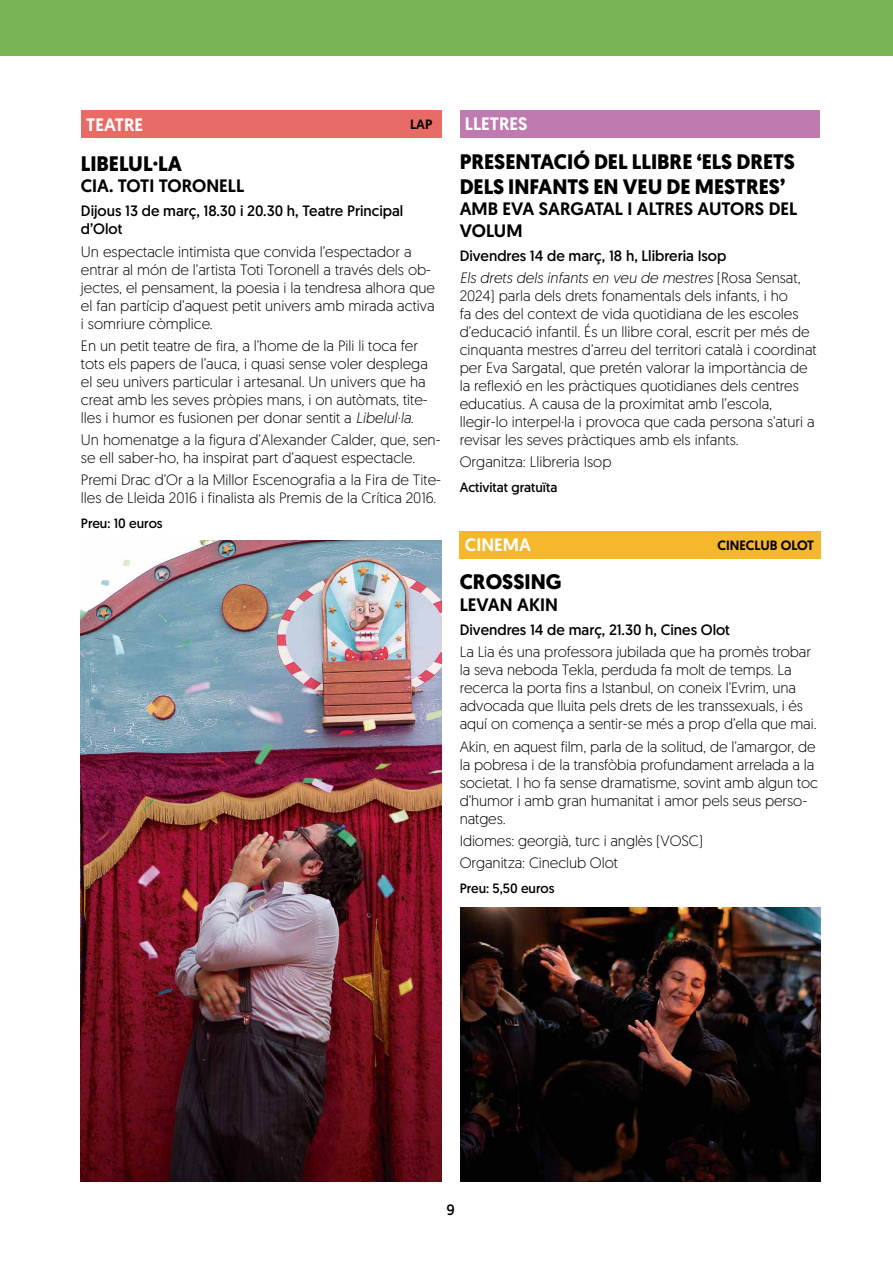
<style>
.page{position:relative;width:893px;height:1263px;background:#fff}
.page>*{position:absolute;margin:0;border:0;box-sizing:border-box;transform-origin:0 0}
.t1{font:700 21px/25.2px "Geomanist";color:#000}
.t2{font:500 18px/21.6px "Geomanist";color:#000}
.t3{font:500 18px "Geomanist";color:#fff}
.t4{font:300 15px/18px "Geomanist";color:#000}
.t5{font:15px/18px "Geomanist";color:#000}
.t6{font:13.5px "Geomanist";color:#000}
.t7{font:500 13.5px "Geomanist";color:#000}
.s1{font-style:italic}
.s2{font-weight:300;font-style:italic}
.s3{font-weight:300}
</style>
<div class="page">
<div style="left:0;top:0;width:893px;height:55px;background:#78b653"></div>
<div style="left:460px;top:531px;width:361px;height:27px;background:#f5b72b"></div>
<img style="left:81px;top:540px;width:360px;height:642px">
<img style="left:460px;top:907px;width:361px;height:275px">
<div style="left:81px;top:111px;width:360px;height:27px;background:#e86c65"></div>
<div style="left:460px;top:111px;width:360px;height:27px;background:#bf7aaf"></div>
<p class="t3" style="left:86px;top:113px;width:59px">TEATRE</p>
<h1 class="t1" style="left:81px;top:151px;width:103px">LIBELUL·LA</h1>
<p class="t2" style="left:81px;top:175px;width:165px">CIA. TOTI TORONELL</p>
<p class="t7" style="left:410px;top:115px;width:24px">LAP</p>
<p class="t5" style="left:81px;top:202px;width:324px">Dijous 13 de març, 18.30 i 20.30 h, Teatre Principal d’Olot</p>
<p class="t4" style="left:81px;top:242px;width:356px">Un espectacle intimista que convida l’espectador a entrar al món de l’artista Toti Toronell a través dels ob&shy;jectes, el pensament, la poesia i la tendresa alhora que el fan partícip d’aquest petit univers amb mirada activa i somriure còmplice.</p>
<p class="t4" style="left:81px;top:336px;width:348px">En un petit teatre de fira, a l’home de la Pili li toca fer tots els papers de l’auca, i quasi sense voler desplega el seu univers particular i artesanal. Un univers que ha creat amb les seves pròpies mans, i on autòmats, tite&shy;lles i humor es fusionen per donar sentit a <span class="s1">Libelul·la</span>.</p>
<p class="t4" style="left:81px;top:430px;width:361px">Un homenatge a la figura d’Alexander Calder, que, sen&shy;se ell saber-ho, ha inspirat part d’aquest espectacle.</p>
<p class="t4" style="left:81px;top:470px;width:362px">Premi Drac d’Or a la Millor Escenografia a la Fira de Tite&shy;lles de Lleida 2016 i finalista als Premis de la Crítica 2016.</p>
<p class="t6" style="left:81px;top:514px;width:83px">Preu: 10 euros</p>
<p class="t3" style="left:465px;top:112px;width:64px">LLETRES</p>
<h1 class="t1" style="left:460px;top:149px;width:337px">PRESENTACIÓ DEL LLIBRE ‘ELS DRETS<br>DELS INFANTS EN VEU DE MESTRES’</h1>
<p class="t2" style="left:460px;top:198px;width:339px">AMB EVA SARGATAL I ALTRES AUTORS DEL<br>VOLUM</p>
<p class="t5" style="left:460px;top:244px;width:342px;line-height:22.2px">Divendres 14 de març, 18 h, Llibreria Isop<br><span class="s2">Els drets dels infants en veu de mestres</span> <span class="s3">(Rosa Sensat,</span></p>
<p class="t4" style="left:460px;top:286px;width:359px">2024) parla dels drets fonamentals dels infants, i ho<br>fa des del context de vida quotidiana de les escoles d’educació infantil. És un llibre coral, escrit per més de cinquanta mestres d’arreu del territori català i coordinat per Eva Sargatal, que pretén valorar la importància de la reflexió en les pràctiques quotidianes dels centres educatius. A causa de la proximitat amb l’escola, llegir-lo interpel·la i provoca que cada persona s’aturi a revisar les seves pràctiques amb els infants.</p>
<p class="t4" style="left:460px;top:453px;width:153px">Organitza: Llibreria Isop</p>
<p class="t6" style="left:460px;top:479px;width:99px">Activitat gratuïta</p>
<p class="t3" style="left:465px;top:533px;width:67px">CINEMA</p>
<h1 class="t1" style="left:460px;top:569px;width:103px">CROSSING</h1>
<p class="t2" style="left:460px;top:594px;width:100px">LEVAN AKIN</p>
<p class="t7" style="left:717px;top:536px;width:98px">CINECLUB OLOT</p>
<p class="t5" style="left:460px;top:621px;width:272px">Divendres 14 de març, 21.30 h, Cines Olot</p>
<p class="t4" style="left:460px;top:642px;width:358px">La Lia és una professora jubilada que ha promès trobar la seva neboda Tekla, perduda fa molt de temps. La recerca la porta fins a Istanbul, on coneix l’Evrim, una advocada que lluita pels drets de les transsexuals, i és aquí on comença a sentir-se més a prop d’ella que mai.</p>
<p class="t4" style="left:460px;top:737px;width:360px">Akin, en aquest film, parla de la solitud, de l’amargor, de la pobresa i de la transfòbia profundament arrelada a la societat. I ho fa sense dramatisme, sovint amb algun toc d’humor i amb gran humanitat i amor pels seus perso&shy;natges.</p>
<p class="t4" style="left:460px;top:829px;width:245px;line-height:22.2px">Idiomes: georgià, turc i anglès (VOSC)<br>Organitza: Cineclub Olot</p>
<p class="t6" style="left:460px;top:879px;width:96px">Preu: 5,50 euros</p>
<p class="t5" style="left:446px;top:1200px;width:10px">9</p>
</div>
